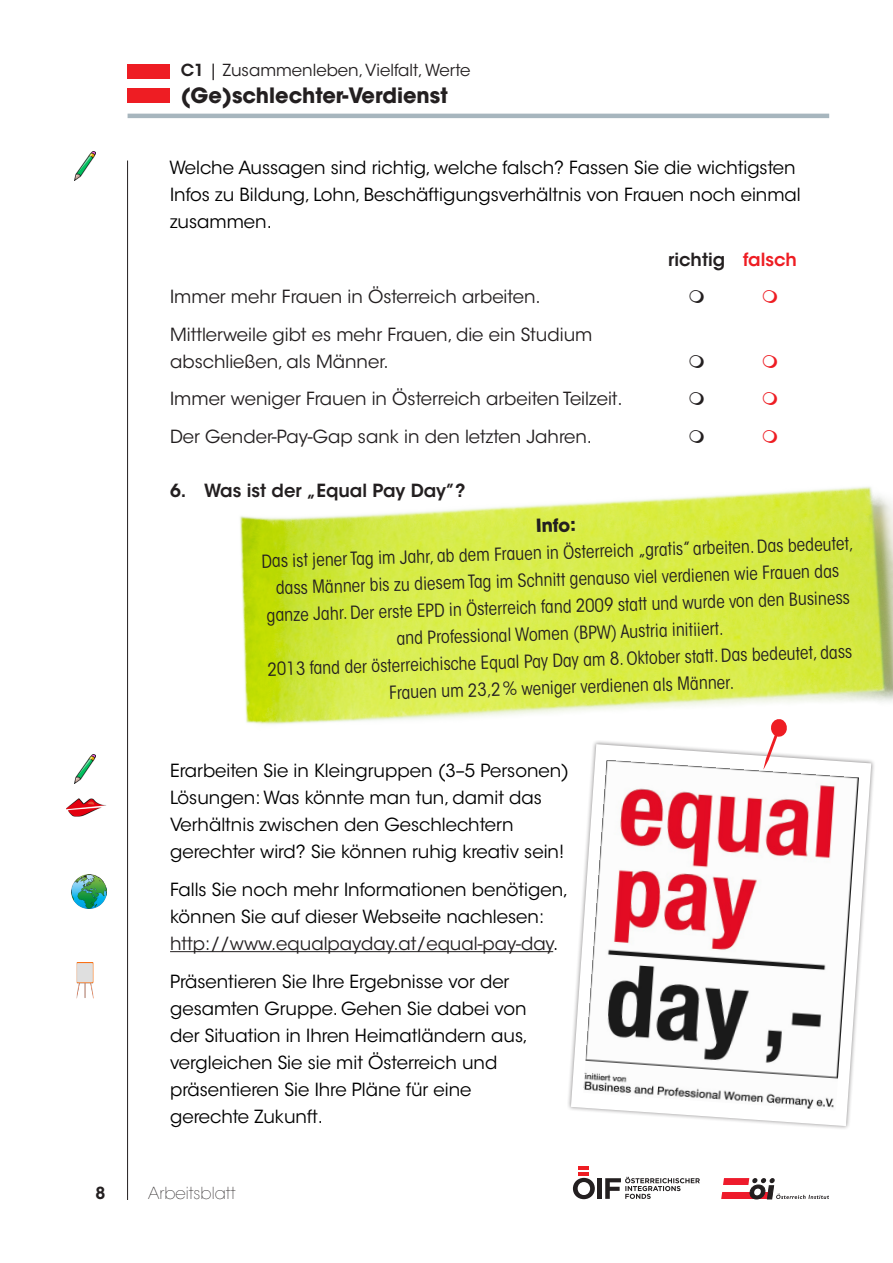
<style>
.page{position:relative;width:893px;height:1263px;background:#fff}
.page>*{position:absolute;margin:0;border:0;box-sizing:border-box;transform-origin:0 0}
.t1{font:700 21px "ITC Avant Garde Std";color:#231f20}
.t2{font:18px/27px "ITC Avant Garde Std";color:#000}
.t3{font:condensed 18px/27px "ITC Avant Garde Std";color:#231f20;text-align:center}
.t4{font:18px/37.7px "ITC Avant Garde Std";color:#231f20}
.t5{font:600 18px "ITC Avant Garde Std";color:#231f20}
.t6{font:700 18px "ITC Avant Garde Std";color:#231f20}
.t7{font:16.5px "ITC Avant Garde Std";color:#231f20}
.t8{font:200 16.5px "ITC Avant Garde Std";color:#231f20}
.t9{font:600 16.5px "ITC Avant Garde Std";color:#231f20}
.s1{font-weight:600}
.s2{color:#ee1d23}
.s3{color:#231f20}
</style>
<div class="page">
<svg style="left:573px;top:1178px;width:22px;height:21px"></svg>
<div style="left:597px;top:1178px;width:5px;height:21px;background:#231f20"></div>
<hr style="left:578px;top:1172px;width:11px;height:4px;background:#ee1d23">
<hr style="left:578px;top:1166px;width:11px;height:4px;background:#ee1d23">
<svg style="left:605px;top:1177px;width:95px;height:22px"></svg>
<hr style="left:128px;top:114px;width:701px;height:4px;background:#a7b6be">
<hr style="left:127px;top:161px;width:1px;height:1039px;background:#231f20">
<svg style="left:721px;top:1178px;width:108px;height:21px"></svg>
<div style="left:128px;top:88px;width:42px;height:15px;background:#ee1d23"></div>
<div style="left:128px;top:64px;width:42px;height:14px;background:#ee1d23"></div>
<hr style="left:170px;top:951px;width:383px;height:1px;background:#231f20">
<img style="left:75px;top:152px;width:21px;height:29px">
<img style="left:240px;top:486px;width:653px;height:239px">
<img style="left:75px;top:755px;width:21px;height:29px">
<img style="left:66px;top:798px;width:40px;height:18px">
<img style="left:72px;top:875px;width:34px;height:33px">
<img style="left:77px;top:962px;width:16px;height:36px">
<div style="left:567px;top:740px;width:309px;height:390px;background:#231f20;opacity:.5"></div>
<svg style="left:571px;top:744px;width:300px;height:382px"></svg>
<img style="left:583px;top:760px;width:276px;height:350px">
<svg style="left:763px;top:718px;width:25px;height:51px"></svg>
<p class="t7" style="left:181px;top:60px;width:291px"><span class="s1">C1</span> | Zusammenleben, Vielfalt, Werte</p>
<p class="t1" style="left:181px;top:81px;width:268px">(Ge)schlechter-Verdienst</p>
<p class="t2" style="left:169px;top:154px;width:633px">Welche Aussagen sind richtig, welche falsch? Fassen Sie die wichtigsten<br>Infos zu Bildung, Lohn, Beschäftigungsverhältnis von Frauen noch einmal zusammen.</p>
<p class="t5" style="left:668px;top:248px;width:130px">richtig <span class="s2">falsch</span></p>
<p class="t4" style="left:170px;top:278px;width:424px">Immer mehr Frauen in Österreich arbeiten.<br>Mittlerweile gibt es mehr Frauen, die ein Studium</p>
<p class="t4" style="left:170px;top:343px;width:454px">abschließen, als Männer.<br>Immer weniger Frauen in Österreich arbeiten Teilzeit.<br>Der Gender-Pay-Gap sank in den letzten Jahren.</p>
<p class="t5" style="left:170px;top:479px;width:297px">6. Was ist der „Equal Pay Day”?</p>
<p class="t6" style="left:535px;top:514px;width:42px;rotate:-2deg">Info:</p>
<p class="t3" style="left:261px;top:549px;width:594px;rotate:-2deg">Das ist jener Tag im Jahr, ab dem Frauen in Österreich „gratis” arbeiten. Das bedeutet, dass Männer bis zu diesem Tag im Schnitt genauso viel verdienen wie Frauen das ganze Jahr. Der erste EPD in Österreich fand 2009 statt und wurde von den Business and Professional Women (BPW) Austria initiiert.<br>2013 fand der österreichische Equal Pay Day am 8. Oktober statt. Das bedeutet, dass Frauen um 23,2% weniger verdienen als Männer.</p>
<p class="t2" style="left:170px;top:757px;width:401px">Erarbeiten Sie in Kleingruppen (3–5 Personen)<br>Lösungen: Was könnte man tun, damit das Verhältnis zwischen den Geschlechtern gerechter wird? Sie können ruhig kreativ sein!</p>
<p class="t2" style="left:170px;top:876px;width:400px">Falls Sie noch mehr Informationen benötigen, können Sie auf dieser Webseite nachlesen: <span class="s3">http://www.equalpayday.at/equal-pay-day</span>.</p>
<p class="t2" style="left:170px;top:968px;width:359px">Präsentieren Sie Ihre Ergebnisse vor der gesamten Gruppe. Gehen Sie dabei von der Situation in Ihren Heimatländern aus, vergleichen Sie sie mit Österreich und präsentieren Sie Ihre Pläne für eine gerechte Zukunft.</p>
<p class="t9" style="left:96px;top:1182px;width:11px">8</p>
<p class="t8" style="left:148px;top:1183px;width:89px">Arbeitsblatt</p>
</div>
